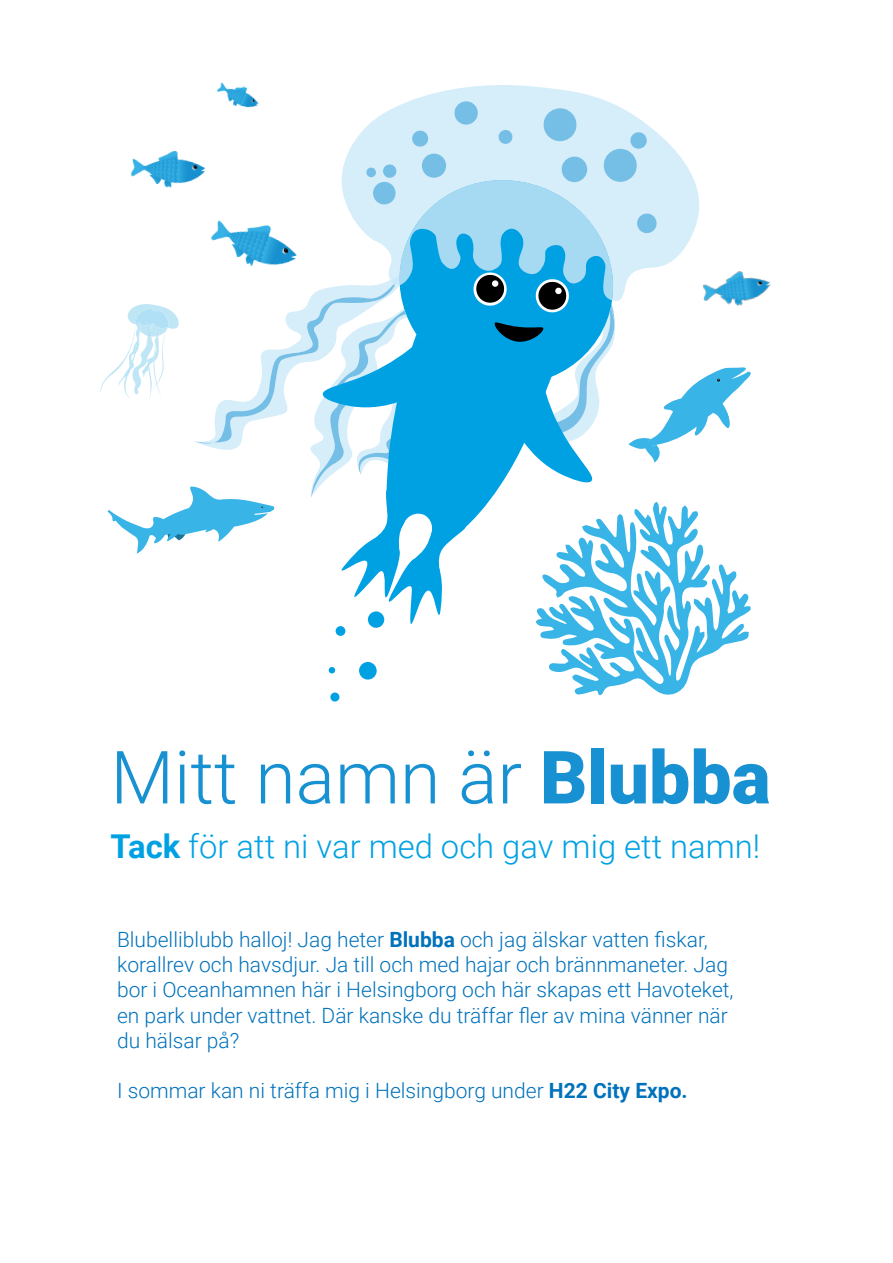
<style>
.page{position:relative;width:893px;height:1263px;background:#fff}
.page>*{position:absolute;margin:0;border:0;box-sizing:border-box;transform-origin:0 0}
.t1{font:300 73.35px "Roboto";color:#1791d1}
.t2{font:300 32.85px "Roboto";color:#00a1e3}
.t3{font:300 21px/25.2px "Roboto";color:#0072bc}
.s1{font-weight:900}
.s2{font-weight:700}
</style>
<div class="page">
<svg style="left:410px;top:85px;width:196px;height:16px;fill:#d6edfa"></svg>
<svg style="left:330px;top:692px;width:10px;height:10px"></svg>
<img style="left:217px;top:82px;width:40px;height:19px">
<svg style="left:100px;top:101px;width:651px;height:597px"></svg>
<img style="left:692px;top:248px;width:79px;height:80px">
<p class="t1" style="left:110px;top:726px;width:662px">Mitt namn är <span class="s1">Blubba</span></p>
<p class="t2" style="left:110px;top:823px;width:651px"><span class="s2">Tack</span> för att ni var med och gav mig ett namn!</p>
<p class="t3" style="left:117px;top:926px;width:618px">Blubelliblubb halloj! Jag heter <span class="s2">Blubba</span> och jag älskar vatten fiskar, korallrev och havsdjur. Ja till och med hajar och brännmaneter. Jag bor i Oceanhamnen här i Helsingborg och här skapas ett Havoteket, en park under vattnet. Där kanske du träffar fler av mina vänner när du hälsar på?</p>
<p class="t3" style="left:117px;top:1077px;width:572px">I sommar kan ni träffa mig i Helsingborg under <span class="s2">H22 City Expo.</span></p>
</div>
